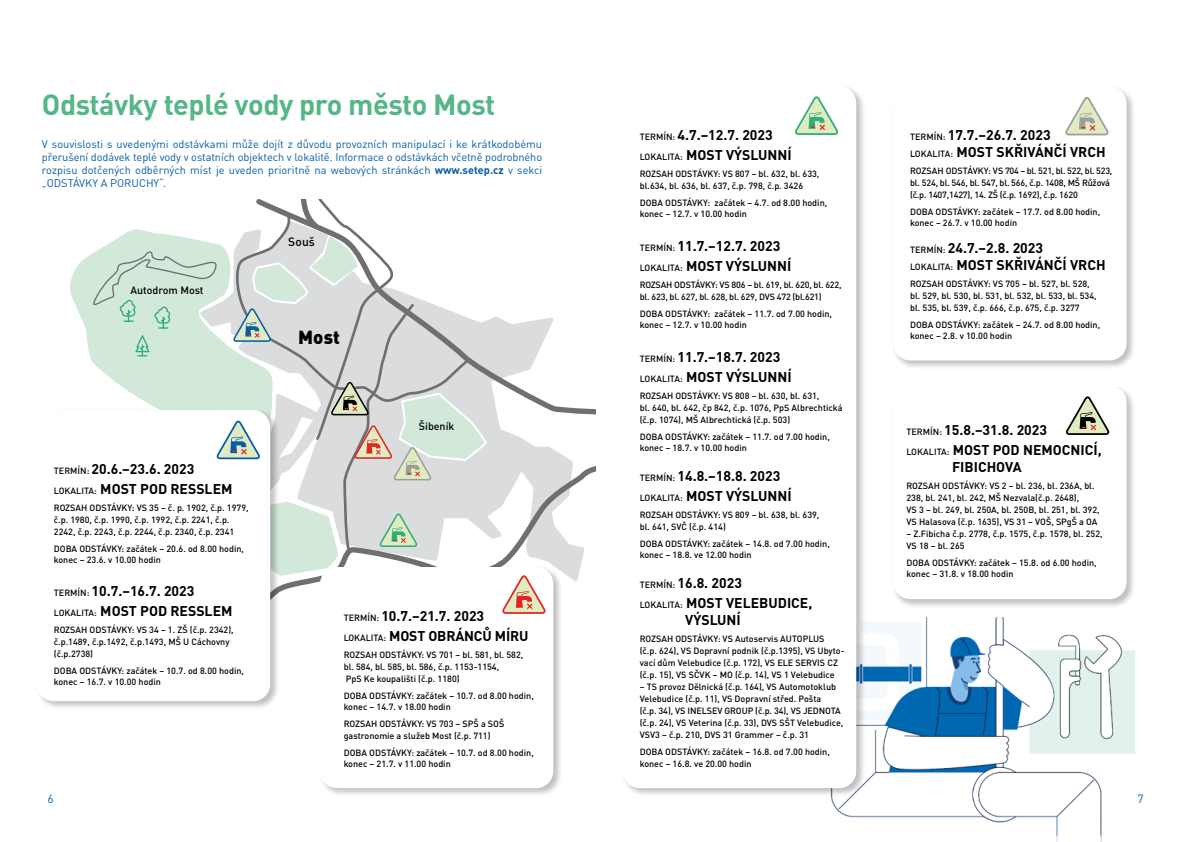
<style>
.page{position:relative;width:1191px;height:842px;background:#fff}
.page>*{position:absolute;margin:0;border:0;box-sizing:border-box;transform-origin:0 0}
.t1{font:700 28.8px "DIN Pro";letter-spacing:-.015em;color:#55b686}
.t2{font:900 18.6px "DIN Pro";color:#000}
.t3{font:700 14px/20px "DIN Pro";color:#000}
.t4{font:500 12px "DIN Pro";color:#000}
.t5{font:11.9px "DIN Pro";color:#055da9}
.t6{font:11px/13px "DIN Pro";color:#055da9;text-align:justify}
.t7{font:500 10.7px "DIN Pro";color:#000}
.t8{font:500 9px/12px "DIN Pro";color:#000}
.t9{font:500 9px/12px "DIN Pro";letter-spacing:-.02em;color:#000}
.s1{font-weight:700}
.s2{font-weight:500;font-size:9px}
</style>
<div class="page">
<svg style="left:488px;top:416px;width:71px;height:37px"></svg>
<svg style="left:70px;top:255px;width:20px;height:101px"></svg>
<svg style="left:488px;top:317px;width:108px;height:99px"></svg>
<svg style="left:279px;top:453px;width:317px;height:140px"></svg>
<img style="left:831px;top:618px;width:304px;height:224px">
<div style="left:621px;top:84px;width:244px;height:714px;background:#000;opacity:.25"></div>
<div style="left:623px;top:86px;width:233px;height:702px;background:#fff;border-radius:17px"></div>
<svg style="left:795px;top:96px;width:43px;height:39px"></svg>
<div style="left:318px;top:565px;width:244px;height:233px;background:#000;opacity:.25"></div>
<div style="left:320px;top:567px;width:233px;height:221px;background:#fff;border-radius:17px"></div>
<div style="left:596px;top:239px;width:33px;height:394px;background:#fff"></div>
<div style="left:35px;top:409px;width:244px;height:302px;background:#000;opacity:.25"></div>
<div style="left:37px;top:410px;width:233px;height:291px;background:#fff;border-radius:17px"></div>
<svg style="left:90px;top:199px;width:398px;height:379px"></svg>
<svg style="left:502px;top:575px;width:44px;height:39px"></svg>
<div style="left:891px;top:85px;width:245px;height:285px;background:#000;opacity:.25"></div>
<div style="left:893px;top:86px;width:233px;height:274px;background:#fff;border-radius:17px"></div>
<svg style="left:1065px;top:97px;width:44px;height:39px"></svg>
<div style="left:891px;top:384px;width:245px;height:224px;background:#000;opacity:.25"></div>
<div style="left:893px;top:385px;width:233px;height:214px;background:#fff;border-radius:17px"></div>
<svg style="left:1066px;top:396px;width:43px;height:39px"></svg>
<h1 class="t1" style="left:42px;top:80px;width:455px">Odstávky teplé vody pro město Most</h1>
<p class="t6" style="left:42px;top:137px;width:502px">V souvislosti s uvedenými odstávkami může dojít z důvodu provozních manipulací i ke krátkodobému přerušení dodávek teplé vody v ostatních objektech v lokalitě. Informace o odstávkách včetně podrobného rozpisu dotčených odběrných míst je uveden prioritně na webových stránkách <span class="s1">www.setep.cz</span> v sekci „ODSTÁVKY A PORUCHY“.</p>
<h3 class="t3" style="left:640px;top:123px;width:153px"><span class="s2">TERMÍN:</span> 4.7.–12.7. 2023<br><span class="s2">LOKALITA:</span> MOST VÝSLUNNÍ</h3>
<p class="t8" style="left:640px;top:167px;width:181px">ROZSAH ODSTÁVKY: VS 807 – bl. 632, bl. 633, bl.634, bl. 636, bl. 637, č.p. 798, č.p. 3426</p>
<p class="t8" style="left:640px;top:196px;width:189px;line-height:11px">DOBA ODSTÁVKY: začátek – 4.7. od 8.00 hodin, konec – 12.7. v 10.00 hodin</p>
<h3 class="t3" style="left:640px;top:234px;width:153px"><span class="s2">TERMÍN:</span> 11.7.–12.7. 2023<br><span class="s2">LOKALITA:</span> MOST VÝSLUNNÍ</h3>
<p class="t9" style="left:640px;top:278px;width:203px">ROZSAH ODSTÁVKY: VS 806 – bl. 619, bl. 620, bl. 622, bl. 623, bl. 627, bl. 628, bl. 629, DVS 472 (bl.621)</p>
<p class="t8" style="left:640px;top:307px;width:194px;line-height:11px">DOBA ODSTÁVKY: začátek – 11.7. od 7.00 hodin, konec – 12.7. v 10.00 hodin</p>
<h3 class="t3" style="left:640px;top:345px;width:153px"><span class="s2">TERMÍN:</span> 11.7.–18.7. 2023<br><span class="s2">LOKALITA:</span> MOST VÝSLUNNÍ</h3>
<p class="t8" style="left:640px;top:388px;width:204px">ROZSAH ODSTÁVKY: VS 808 – bl. 630, bl. 631,<br>bl. 640, bl. 642, čp 842, č.p. 1076, PpS Albrechtická (č.p. 1074), MŠ Albrechtická (č.p. 503)</p>
<p class="t8" style="left:640px;top:430px;width:192px;line-height:11px">DOBA ODSTÁVKY: začátek – 11.7. od 7.00 hodin, konec – 18.7. v 10.00 hodin</p>
<h3 class="t3" style="left:640px;top:464px;width:153px"><span class="s2">TERMÍN:</span> 14.8.–18.8. 2023<br><span class="s2">LOKALITA:</span> MOST VÝSLUNNÍ</h3>
<p class="t8" style="left:640px;top:508px;width:181px">ROZSAH ODSTÁVKY: VS 809 – bl. 638, bl. 639, bl. 641, SVČ (č.p. 414)</p>
<p class="t8" style="left:640px;top:537px;width:192px;line-height:11px">DOBA ODSTÁVKY: začátek – 14.8. od 7.00 hodin, konec – 18.8. ve 12.00 hodin</p>
<h3 class="t3" style="left:640px;top:571px;width:174px"><span class="s2">TERMÍN:</span> 16.8. 2023<br><span class="s2">LOKALITA:</span> MOST VELEBUDICE,</h3>
<h3 class="t3" style="left:685px;top:608px;width:57px">VÝSLUNÍ</h3>
<p class="t8" style="left:640px;top:632px;width:206px">ROZSAH ODSTÁVKY: VS Autoservis AUTOPLUS<br>(č.p. 624), VS Dopravní podnik (č.p.1395), VS Ubyto&shy;vací dům Velebudice (č.p. 172), VS ELE SERVIS CZ (č.p. 15), VS SČVK – MO (č.p. 14), VS 1 Velebudice</p>
<p class="t8" style="left:640px;top:680px;width:205px">– TS provoz Dělnická (č.p. 164), VS Automotoklub Velebudice (č.p. 11), VS Dopravní střed. Pošta<br>(č.p. 34), VS INELSEV GROUP (č.p. 34), VS JEDNOTA (č.p. 24), VS Veterina (č.p. 33), DVS SŠT Velebudice, VSV3 – č.p. 210, DVS 31 Grammer – č.p. 31</p>
<p class="t8" style="left:640px;top:745px;width:192px">DOBA ODSTÁVKY: začátek – 16.8. od 7.00 hodin, konec – 16.8. ve 20.00 hodin</p>
<h3 class="t4" style="left:288px;top:232px;width:28px">Souš</h3>
<p class="t7" style="left:130px;top:281px;width:75px">Autodrom Most</p>
<h2 class="t2" style="left:298px;top:321px;width:43px">Most</h2>
<p class="t7" style="left:419px;top:417px;width:37px">Šibeník</p>
<h3 class="t3" style="left:54px;top:457px;width:180px"><span class="s2">TERMÍN:</span> 20.6.–23.6. 2023<br><span class="s2">LOKALITA:</span> MOST POD RESSLEM</h3>
<p class="t8" style="left:54px;top:500px;width:196px">ROZSAH ODSTÁVKY: VS 35 – č. p. 1902, č.p. 1979, č.p. 1980, č.p. 1990, č.p. 1992, č.p. 2241, č.p.<br>2242, č.p. 2243, č.p. 2244, č.p. 2340, č.p. 2341</p>
<p class="t8" style="left:54px;top:542px;width:192px;line-height:11px">DOBA ODSTÁVKY: začátek – 20.6. od 8.00 hodin, konec – 23.6. v 10.00 hodin</p>
<h3 class="t3" style="left:54px;top:579px;width:180px"><span class="s2">TERMÍN:</span> 10.7.–16.7. 2023<br><span class="s2">LOKALITA:</span> MOST POD RESSLEM</h3>
<p class="t8" style="left:54px;top:622px;width:181px">ROZSAH ODSTÁVKY: VS 34 – 1. ZŠ (č.p. 2342), č.p.1489, č.p.1492, č.p.1493, MŠ U Cáchovny (č.p.2738)</p>
<p class="t8" style="left:54px;top:664px;width:192px;line-height:11px">DOBA ODSTÁVKY: začátek – 10.7. od 8.00 hodin, konec – 16.7. v 10.00 hodin</p>
<h3 class="t3" style="left:344px;top:604px;width:186px"><span class="s2">TERMÍN:</span> 10.7.–21.7. 2023<br><span class="s2">LOKALITA:</span> MOST OBRÁNCŮ MÍRU</h3>
<p class="t8" style="left:344px;top:647px;width:181px">ROZSAH ODSTÁVKY: VS 701 – bl. 581, bl. 582, bl. 584, bl. 585, bl. 586, č.p. 1153-1154,<br>PpS Ke koupališti (č.p. 1180)</p>
<p class="t8" style="left:344px;top:689px;width:192px;line-height:11px">DOBA ODSTÁVKY: začátek – 10.7. od 8.00 hodin, konec – 14.7. v 18.00 hodin</p>
<p class="t8" style="left:344px;top:716px;width:162px">ROZSAH ODSTÁVKY: VS 703 – SPŠ a SOŠ gastronomie a služeb Most (č.p. 711)</p>
<p class="t8" style="left:344px;top:746px;width:192px;line-height:11px">DOBA ODSTÁVKY: začátek – 10.7. od 8.00 hodin, konec – 21.7. v 11.00 hodin</p>
<h3 class="t3" style="left:910px;top:125px;width:197px;line-height:17px"><span class="s2">TERMÍN:</span> 17.7.–26.7. 2023<br><span class="s2">LOKALITA:</span> MOST SKŘIVÁNČÍ VRCH</h3>
<p class="t9" style="left:910px;top:164px;width:204px">ROZSAH ODSTÁVKY: VS 704 – bl. 521, bl. 522, bl. 523, bl. 524, bl. 546, bl. 547, bl. 566, č.p. 1408, MŠ Růžová (č.p. 1407,1427), 14. ZŠ (č.p. 1692), č.p. 1620</p>
<p class="t8" style="left:910px;top:205px;width:192px;line-height:11px">DOBA ODSTÁVKY: začátek – 17.7. od 8.00 hodin, konec – 26.7. v 10.00 hodin</p>
<h3 class="t3" style="left:910px;top:237px;width:197px;line-height:17px"><span class="s2">TERMÍN:</span> 24.7.–2.8. 2023<br><span class="s2">LOKALITA:</span> MOST SKŘIVÁNČÍ VRCH</h3>
<p class="t8" style="left:910px;top:276px;width:188px">ROZSAH ODSTÁVKY: VS 705 – bl. 527, bl. 528, bl. 529, bl. 530, bl. 531, bl. 532, bl. 533, bl. 534, bl. 535, bl. 539, č.p. 666, č.p. 675, č.p. 3277</p>
<p class="t8" style="left:910px;top:318px;width:192px;line-height:11px">DOBA ODSTÁVKY: začátek – 24.7. od 8.00 hodin, konec – 2.8. v 10.00 hodin</p>
<h3 class="t3" style="left:906px;top:418px;width:196px"><span class="s2">TERMÍN:</span> 15.8.–31.8. 2023<br><span class="s2">LOKALITA:</span> MOST POD NEMOCNICÍ,</h3>
<h3 class="t3" style="left:952px;top:455px;width:71px">FIBICHOVA</h3>
<p class="t8" style="left:906px;top:478px;width:195px">ROZSAH ODSTÁVKY: VS 2 – bl. 236, bl. 236A, bl.<br>238, bl. 241, bl. 242, MŠ Nezvala(č.p. 2648),<br>VS 3 – bl. 249, bl. 250A, bl. 250B, bl. 251, bl. 392, VS Halasova (č.p. 1635), VS 31 – VOŠ, SPgŠ a OA</p>
<p class="t8" style="left:906px;top:526px;width:198px">– Z.Fibicha č.p. 2778, č.p. 1575, č.p. 1578, bl. 252,<br>VS 18 – bl. 265</p>
<p class="t8" style="left:906px;top:556px;width:192px;line-height:11px">DOBA ODSTÁVKY: začátek – 15.8. od 6.00 hodin, konec – 31.8. v 18.00 hodin</p>
<h3 class="t5" style="left:48px;top:789px;width:8px">6</h3>
<h3 class="t5" style="left:1137px;top:789px;width:8px">7</h3>
</div>
